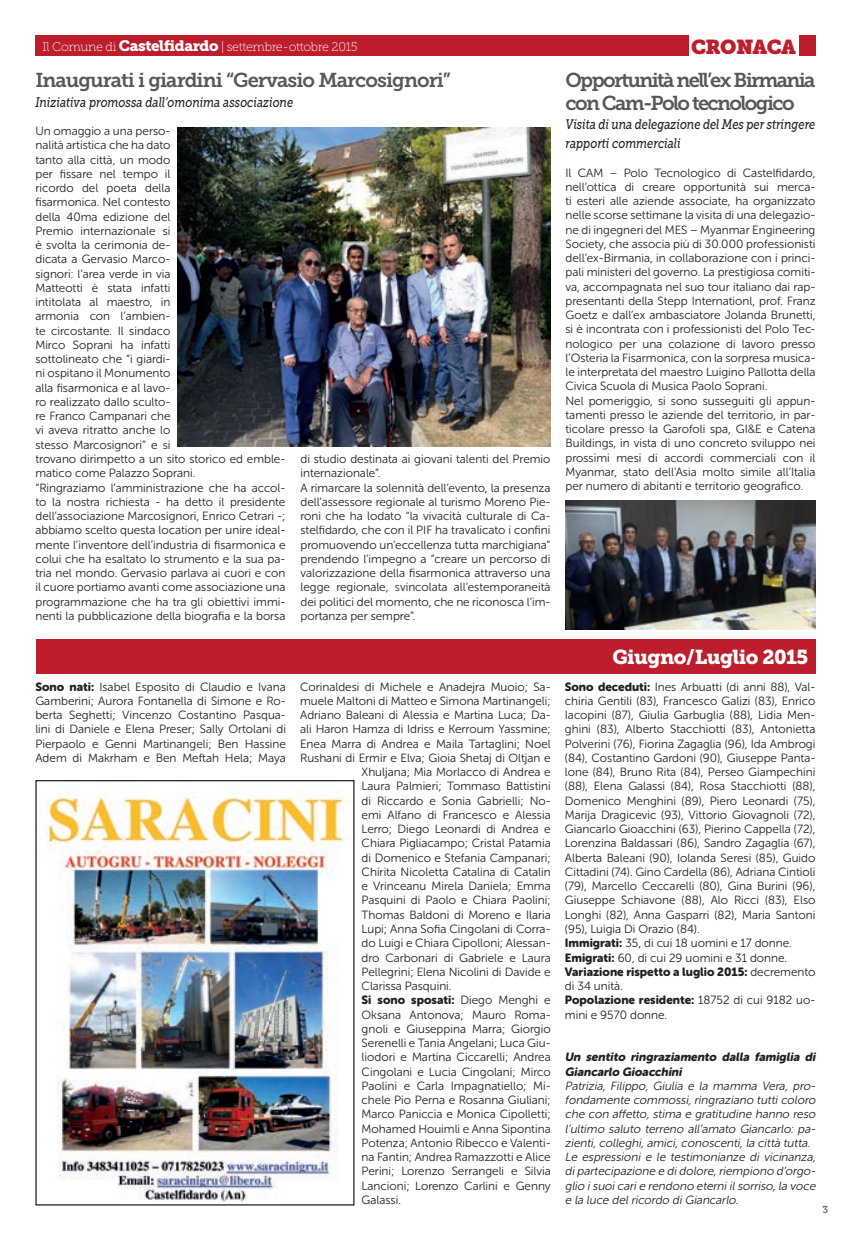
<style>
.page{position:relative;width:851px;height:1241px;background:#fff}
.page>*{position:absolute;margin:0;border:0;box-sizing:border-box;transform-origin:0 0}
.t1{font:20px/22.5px "Museo Slab 700";letter-spacing:-.08em;color:#57585a}
.t2{font:20px "Museo Slab 700";letter-spacing:-.045em;color:#57585a}
.t3{font:20px "Museo Slab 900";letter-spacing:-.025em;color:#fff}
.t4{font:20px "Museo Slab";letter-spacing:-.03em;color:#be1d2c}
.t5{font:italic 13.75px/19px "Museo Slab 500";color:#231f20;scale:.81 1}
.t6{font:12.5px "Museo Slab 100";letter-spacing:-.025em;color:#fff}
.t7{font:11.88px/14.2px "Museo Sans Rounded 300";color:#231f20}
.t8{font:italic 11.88px/14.2px "Museo Sans Rounded 300";color:#231f20}
.t9{font:11.88px "Museo Sans Rounded 900";color:#231f20}
.t10{font:italic 11.88px/14.2px "Museo Sans Rounded 900";color:#231f20}
.t11{font:10px "Museo Slab 700";color:#6c6d70}
.s1{font-family:"Museo Slab 900";font-size:15px}
.s2{font-family:"Museo Sans Rounded 900"}
.s3{font-family:"Museo Sans Rounded 300"}
.s4{font-family:"Helvetica Neue";font-weight:300}
</style>
<div class="page">
<div style="left:35px;top:35px;width:780px;height:21px;background:#be1d2c"></div>
<div style="left:688px;top:30px;width:110px;height:34px;background:#fff"></div>
<img style="left:177px;top:128px;width:373px;height:318px">
<div style="left:36px;top:639px;width:779px;height:34px;background:#be1d2c"></div>
<img style="left:38px;top:792px;width:307px;height:410px">
<img style="left:565px;top:500px;width:250px;height:129px">
<p class="t6" style="left:43px;top:40px;width:316px">Il Comune di <span class="s1">Castelfidardo</span> | settembre-ottobre 2015</p>
<h1 class="t2" style="left:35px;top:69px;width:417px">Inaugurati i giardini “Gervasio Marcosignori”</h1>
<p class="t5" style="left:35px;top:92px;width:320px">Iniziativa promossa dall’omonima associazione</p>
<p class="t7" style="left:35px;top:124px;width:251px">Un omaggio a una perso-<br>nalità artistica che ha dato<br>tanto alla città, un modo<br>per fissare nel tempo il<br>ricordo del poeta della<br>fisarmonica. Nel contesto<br>della 40ma edizione del<br>Premio internazionale si<br>è svolta la cerimonia de-<br>dicata a Gervasio Marco-<br>signori: l’area verde in via<br>Matteotti è stata infatti<br>intitolata al maestro, in<br>armonia con l’ambien-<br>te circostante. Il sindaco<br>Mirco Soprani ha infatti<br>sottolineato che “i giardi-<br>ni ospitano il Monumento<br>alla fisarmonica e al lavo-<br>ro realizzato dallo sculto-<br>re Franco Campanari che<br>vi aveva ritratto anche lo<br>stesso Marcosignori” e si<br>trovano dirimpetto a un sito storico ed emble&shy;matico come Palazzo Soprani.<br>“Ringraziamo l’amministrazione che ha accol&shy;to la nostra richiesta - ha detto il presidente dell’associazione Marcosignori, Enrico Cetrari -; abbiamo scelto questa location per unire ideal&shy;mente l’inventore dell’industria di fisarmonica e colui che ha esaltato lo strumento e la sua pa&shy;tria nel mondo. Gervasio parlava ai cuori e con il cuore portiamo avanti come associazione una programmazione che ha tra gli obiettivi immi&shy;nenti la pubblicazione della biografia e la borsa</p>
<p class="t7" style="left:300px;top:452px;width:251px">di studio destinata ai giovani talenti del Premio internazionale”.<br>A rimarcare la solennità dell’evento, la presenza dell’assessore regionale al turismo Moreno Pie&shy;roni che ha lodato “la vivacità culturale di Ca&shy;stelfidardo, che con il PIF ha travalicato i confini promuovendo un’eccellenza tutta marchigiana” prendendo l’impegno a “creare un percorso di valorizzazione della fisarmonica attraverso una legge regionale, svincolata all’estemporaneità dei politici del momento, che ne riconosca l’im&shy;portanza per sempre”.</p>
<p class="t7" style="left:35px;top:679px;width:252px;text-align:justify"><span class="s2">Sono nati:</span> Isabel Esposito di Claudio e Ivana Gamberini; Aurora Fontanella di Simone e Ro&shy;berta Seghetti; Vincenzo Costantino Pasqua&shy;lini di Daniele e Elena Preser; Sally Ortolani di Pierpaolo e Genni Martinangeli; Ben Hassine Adem di Makrham e Ben Meftah Hela; Maya</p>
<p class="t7" style="left:300px;top:679px;width:252px">Corinaldesi di Michele e Anadejra Muoio; Sa-</p>
<p class="t7" style="left:300px;top:693px;width:252px">muele Maltoni di Matteo e Simona Martinangeli;</p>
<p class="t7" style="left:300px;top:708px;width:252px">Adriano Baleani di Alessia e Martina Luca; Da-</p>
<p class="t7" style="left:300px;top:722px;width:252px">ali Haron Hamza di Idriss e Kerroum Yassmine;</p>
<p class="t7" style="left:300px;top:736px;width:252px">Enea Marra di Andrea e Maila Tartaglini; Noel</p>
<p class="t7" style="left:300px;top:750px;width:252px">Rushani di Ermir e Elva; Gioia Shetaj di Oltjan e</p>
<p class="t7" style="left:361px;top:765px;width:190px">Xhuljana; Mia Morlacco di Andrea e</p>
<p class="t7" style="left:361px;top:779px;width:190px">Laura Palmieri; Tommaso Battistini</p>
<p class="t7" style="left:361px;top:793px;width:190px">di Riccardo e Sonia Gabrielli; No-</p>
<p class="t7" style="left:361px;top:807px;width:190px">emi Alfano di Francesco e Alessia</p>
<p class="t7" style="left:361px;top:822px;width:190px">Lerro; Diego Leonardi di Andrea e</p>
<p class="t7" style="left:361px;top:836px;width:190px">Chiara Pigliacampo; Cristal Patamia</p>
<p class="t7" style="left:361px;top:850px;width:190px">di Domenico e Stefania Campanari;</p>
<p class="t7" style="left:361px;top:864px;width:190px">Chirita Nicoletta Catalina di Catalin</p>
<p class="t7" style="left:361px;top:879px;width:190px">e Vrinceanu Mirela Daniela; Emma</p>
<p class="t7" style="left:361px;top:893px;width:190px">Pasquini di Paolo e Chiara Paolini;</p>
<p class="t7" style="left:361px;top:907px;width:190px">Thomas Baldoni di Moreno e Ilaria</p>
<p class="t7" style="left:361px;top:921px;width:190px">Lupi; Anna Sofia Cingolani di Corra-</p>
<p class="t7" style="left:361px;top:936px;width:190px">do Luigi e Chiara Cipolloni; Alessan-</p>
<p class="t7" style="left:361px;top:950px;width:190px">dro Carbonari di Gabriele e Laura</p>
<p class="t7" style="left:361px;top:964px;width:190px">Pellegrini; Elena Nicolini di Davide e</p>
<p class="t7" style="left:361px;top:978px;width:91px">Clarissa Pasquini.</p>
<p class="t9" style="left:361px;top:993px;width:190px">Si sono sposati: <span class="s3">Diego Menghi e</span></p>
<p class="t7" style="left:361px;top:1007px;width:190px;text-align:justify">Oksana Antonova; Mauro Roma&shy;gnoli e Giuseppina Marra; Giorgio Serenelli e Tania Angelani; Luca Giu&shy;liodori e Martina Ciccarelli; Andrea Cingolani e Lucia Cingolani; Mirco Paolini e Carla Impagnatiello; Mi&shy;chele Pio Perna e Rosanna Giuliani; Marco Paniccia e Monica Cipolletti; Mohamed Houimli e Anna Sipontina Potenza; Antonio Ribecco e Valenti&shy;na Fantin; Andrea Ramazzotti e Alice Perini; Lorenzo Serrangeli e Silvia Lancioni; Lorenzo Carlini e Genny Galassi.</p>
<h1 class="t4" style="left:691px;top:36px;width:106px">CRONACA</h1>
<h1 class="t1" style="left:565px;top:69px;width:251px">Opportunità nell’ex Birmania con Cam-Polo tecnologico</h1>
<p class="t5" style="left:565px;top:115px;width:310px">Visita di una delegazione del Mes per stringere rapporti commerciali</p>
<p class="t7" style="left:565px;top:165px;width:251px">Il CAM – Polo Tecnologico di Castelfidardo, nell’ottica di creare opportunità sui merca&shy;ti esteri alle aziende associate, ha organizzato nelle scorse settimane la visita di una delegazio&shy;ne di ingegneri del MES – Myanmar Engineering Society, che associa più di 30.000 professionisti dell’ex-Birmania, in collaborazione con i princi&shy;pali ministeri del governo. La prestigiosa comiti&shy;va, accompagnata nel suo tour italiano dai rap&shy;presentanti della Stepp Internationl, prof. Franz Goetz e dall’ex ambasciatore Jolanda Brunetti, si è incontrata con i professionisti del Polo Tec&shy;nologico per una colazione di lavoro presso l’Osteria la Fisarmonica, con la sorpresa musica&shy;le interpretata del maestro Luigino Pallotta della Civica Scuola di Musica Paolo Soprani.<br>Nel pomeriggio, si sono susseguiti gli appun&shy;tamenti presso le aziende del territorio, in par&shy;ticolare presso la Garofoli spa, GI<span class="s4">&amp;</span>E e Catena Buildings, in vista di uno concreto sviluppo nei prossimi mesi di accordi commerciali con il Myanmar, stato dell’Asia molto simile all’Italia per numero di abitanti e territorio geografico.</p>
<h1 class="t3" style="left:612px;top:645px;width:197px">Giugno/Luglio 2015</h1>
<p class="t7" style="left:565px;top:679px;width:252px"><span class="s2">Sono deceduti:</span> Ines Arbuatti (di anni 88), Val&shy;chiria Gentili (83), Francesco Galizi (83), Enrico Iacopini (87), Giulia Garbuglia (88), Lidia Men&shy;ghini (83), Alberto Stacchiotti (83), Antonietta Polverini (76), Fiorina Zagaglia (96), Ida Ambrogi (84), Costantino Gardoni (90), Giuseppe Panta&shy;lone (84), Bruno Rita (84), Perseo Giampechini (88), Elena Galassi (84), Rosa Stacchiotti (88), Domenico Menghini (89), Piero Leonardi (75), Marija Dragicevic (93), Vittorio Giovagnoli (72), Giancarlo Gioacchini (63), Pierino Cappella (72), Lorenzina Baldassari (86), Sandro Zagaglia (67), Alberta Baleani (90), Iolanda Seresi (85), Guido Cittadini (74). Gino Cardella (86), Adriana Cintioli (79), Marcello Ceccarelli (80), Gina Burini (96), Giuseppe Schiavone (88), Alo Ricci (83), Elso Longhi (82), Anna Gasparri (82), Maria Santoni (95), Luigia Di Orazio (84).<br><span class="s2">Immigrati:</span> 35, di cui 18 uomini e 17 donne.<br><span class="s2">Emigrati:</span> 60, di cui 29 uomini e 31 donne.</p>
<p class="t9" style="left:565px;top:964px;width:252px">Variazione rispetto a luglio 2015: <span class="s3">decremento</span></p>
<p class="t7" style="left:565px;top:978px;width:59px">di 34 unità.</p>
<p class="t9" style="left:565px;top:993px;width:252px">Popolazione residente: <span class="s3">18752 di cui 9182 uo-</span></p>
<p class="t7" style="left:565px;top:1007px;width:104px">mini e 9570 donne.</p>
<p class="t10" style="left:565px;top:1049px;width:254px">Un sentito ringraziamento dalla famiglia di<br>Giancarlo Gioacchini</p>
<p class="t8" style="left:565px;top:1078px;width:254px">Patrizia, Filippo, Giulia e la mamma Vera, pro&shy;fondamente commossi, ringraziano tutti coloro che con affetto, stima e gratitudine hanno reso l’ultimo saluto terreno all’amato Giancarlo: pa&shy;zienti,colleghi,amici,conoscenti,la città tutta.<br>Le espressioni e le testimonianze di vicinanza, dipartecipazione e didolore,riempiono d’orgo&shy;glio isuoicarie rendono eterniilsorriso,la voce e la luce delricordo diGiancarlo.</p>
<p class="t11" style="left:822px;top:1203px;width:7px">3</p>
</div>
